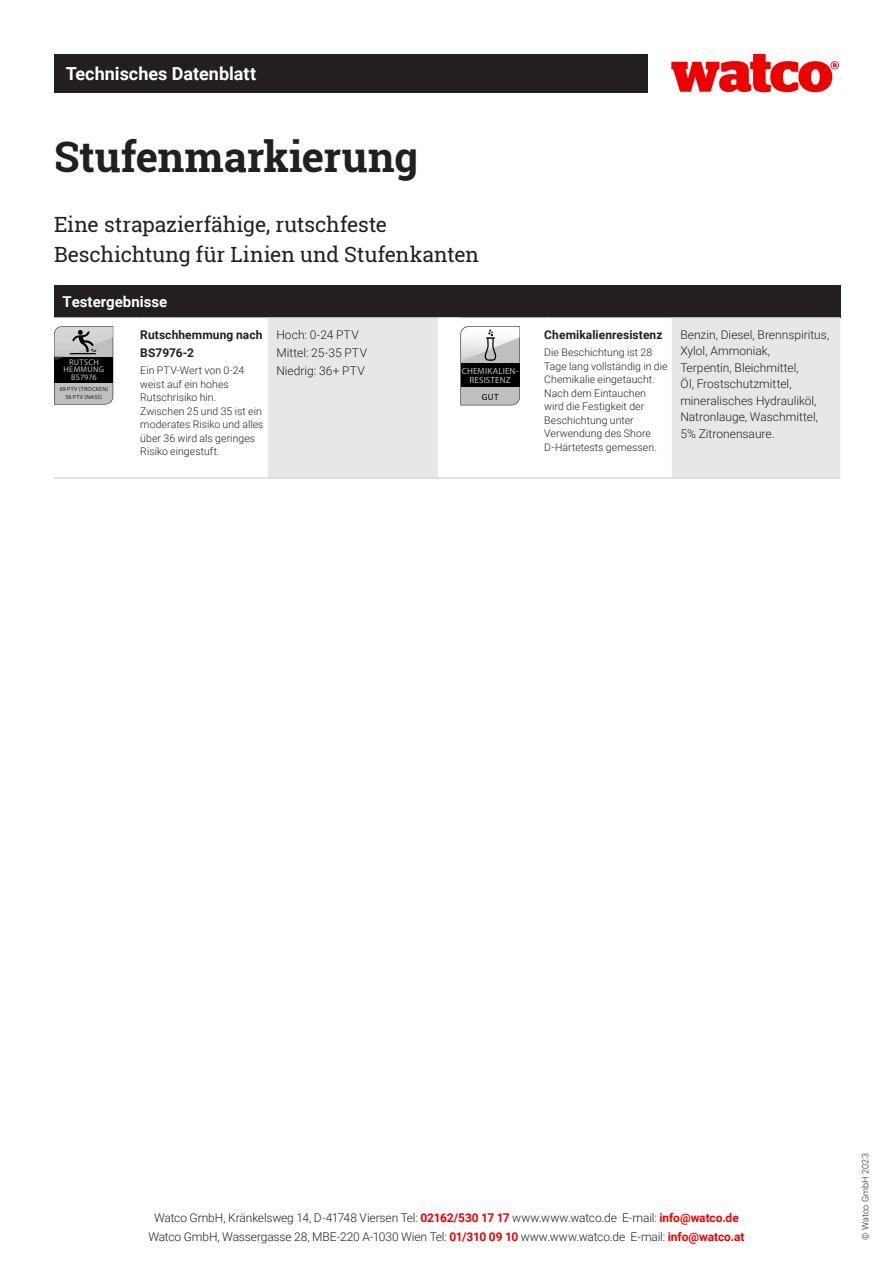
<style>
.page{position:relative;width:893px;height:1263px;background:#fff}
.page>*{position:absolute;margin:0;border:0;box-sizing:border-box;transform-origin:0 0}
.t1{font:700 42px "Roboto Slab";letter-spacing:-.005em;color:#231f20}
.t2{font:21px/30px "Roboto Slab";letter-spacing:-.005em;color:#231f20}
.t3{font:700 18px "Roboto";color:#fff}
.t4{font:700 15px "Roboto";color:#fff}
.t5{font:300 12px/16.5px "Roboto";color:#231f20}
.t6{font:700 12px/18px "Roboto";letter-spacing:.005em;color:#231f20}
.t7{font:300 10.5px/13.5px "Roboto";letter-spacing:.005em;color:#231f20}
.t8{font:9px/9.8px "Myriad Pro";letter-spacing:.015em;color:#bfbfbf;text-align:center}
.t9{font:300 9px "Roboto";letter-spacing:.025em;color:#231f20}
.t10{font:9px "Myriad Pro";color:#000001}
.t11{font:8.25px/7.5px "Myriad Pro";letter-spacing:.035em;color:#bfbfbf;text-align:center}
.t12{font:6px/7.5px "Myriad Pro";letter-spacing:.045em;color:#231f20;text-align:center}
.s1{font-weight:700;color:#e00}
</style>
<div class="page">
<div style="left:54px;top:54px;width:593px;height:38px;background:#231f20"></div>
<svg style="left:671px;top:54px;width:168px;height:38px"></svg>
<div style="left:54px;top:285px;width:786px;height:33px;background:#231f20"></div>
<svg style="left:268px;top:318px;width:572px;height:160px;fill:#e6e7e9"></svg>
<div style="left:438px;top:318px;width:21px;height:160px;background:#fff"></div>
<hr style="left:54px;top:478px;width:86px;height:1px;background:#c7c8ca">
<hr style="left:140px;top:478px;width:128px;height:1px;background:#c7c8ca">
<hr style="left:268px;top:478px;width:170px;height:1px;background:#c7c8ca">
<svg style="left:438px;top:478px;width:21px;height:1px"></svg>
<hr style="left:459px;top:478px;width:85px;height:1px;background:#c7c8ca">
<hr style="left:544px;top:478px;width:128px;height:1px;background:#c7c8ca">
<hr style="left:672px;top:478px;width:168px;height:1px;background:#c7c8ca">
<hr style="left:54px;top:317px;width:86px;height:1px;background:#c7c8ca">
<hr style="left:140px;top:317px;width:128px;height:1px;background:#c7c8ca">
<hr style="left:268px;top:317px;width:170px;height:1px;background:#c7c8ca">
<svg style="left:438px;top:317px;width:21px;height:1px"></svg>
<hr style="left:459px;top:317px;width:85px;height:1px;background:#c7c8ca">
<hr style="left:544px;top:317px;width:128px;height:1px;background:#c7c8ca">
<hr style="left:672px;top:317px;width:168px;height:1px;background:#c7c8ca">
<svg style="left:54px;top:326px;width:60px;height:78px"></svg>
<svg style="left:460px;top:326px;width:60px;height:79px"></svg>
<p class="t3" style="left:66px;top:61px;width:192px">Technisches Datenblatt</p>
<p class="t1" style="left:54px;top:128px;width:365px">Stufenmarkierung</p>
<p class="t2" style="left:54px;top:209px;width:427px">Eine strapazierfähige, rutschfeste<br>Beschichtung für Linien und Stufenkanten</p>
<p class="t4" style="left:63px;top:291px;width:106px">Testergebnisse</p>
<p class="t6" style="left:140px;top:325px;width:124px">Rutschhemmung nach<br>BS7976-2</p>
<p class="t7" style="left:140px;top:364px;width:125px">Ein PTV-Wert von 0-24 weist auf ein hohes<br>Rutschrisiko hin.<br>Zwischen 25 und 35 ist ein moderates Risiko und alles über 36 wird als geringes<br>Risiko eingestuft.</p>
<p class="t11" style="left:64px;top:358px;width:42px">RUTSCH<br>HEMMUNG<br>BS7976</p>
<p class="t12" style="left:60px;top:385px;width:50px">69 PTV (TROCKEN)<br>56 PTV (NASS)</p>
<p class="t5" style="left:276px;top:326px;width:84px">Hoch: 0-24 PTV</p>
<p class="t5" style="left:276px;top:344px;width:92px">Mittel: 25-35 PTV</p>
<p class="t5" style="left:276px;top:362px;width:90px">Niedrig: 36+ PTV</p>
<p class="t8" style="left:462px;top:365px;width:58px">CHEMIKALIEN-<br>RESISTENZ</p>
<p class="t10" style="left:482px;top:391px;width:18px">GUT</p>
<p class="t6" style="left:544px;top:325px;width:120px">Chemikalienresistenz</p>
<p class="t7" style="left:544px;top:346px;width:125px">Die Beschichtung ist 28<br>Tage lang vollständig in die<br>Chemikalie eingetaucht.<br>Nach dem Eintauchen wird die Festigkeit der<br>Beschichtung unter<br>Verwendung des Shore<br>D-Härtetests gemessen.</p>
<p class="t5" style="left:680px;top:326px;width:150px">Benzin, Diesel, Brennspiritus,<br>Xylol, Ammoniak,<br>Terpentin, Bleichmittel,<br>Öl, Frostschutzmittel, mineralisches Hydrauliköl,<br>Natronlauge, Waschmittel,<br>5% Zitronensaure.</p>
<p class="t5" style="left:154px;top:1209px;width:586px">Watco GmbH, Kränkelsweg 14, D-41748 Viersen Tel: <span class="s1">02162/530 17 17</span> www.www.watco.de E-mail: <span class="s1">info@watco.de</span></p>
<p class="t5" style="left:148px;top:1228px;width:598px">Watco GmbH, Wassergasse 28, MBE-220 A-1030 Wien Tel: <span class="s1">01/310 09 10</span> www.www.watco.de E-mail: <span class="s1">info@watco.at</span></p>
<p class="t9" style="left:859px;top:1240px;width:88px;rotate:-90deg">© Watco GmbH 2023</p>
</div>
